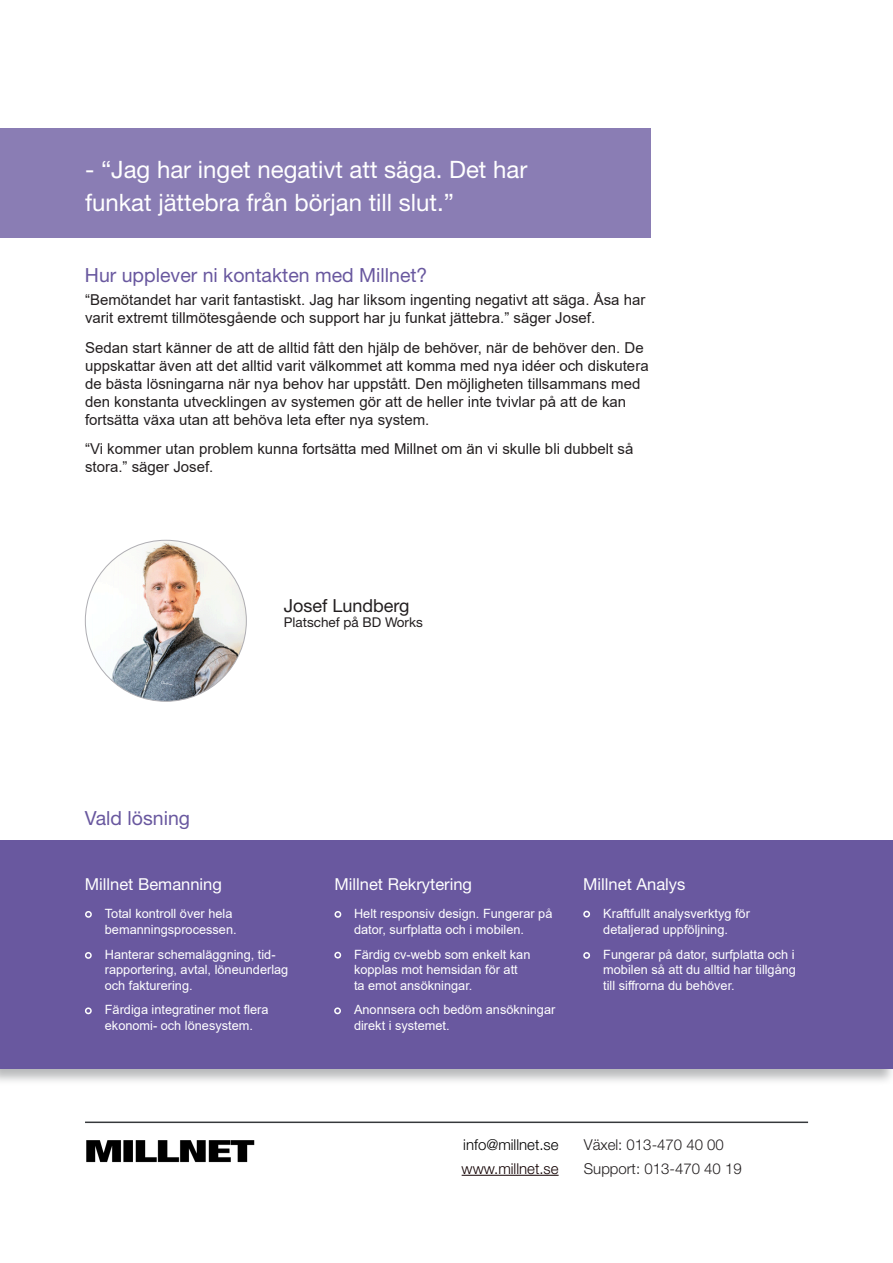
<style>
.page{position:relative;width:893px;height:1263px;background:#fff}
.page>*{position:absolute;margin:0;border:0;box-sizing:border-box;transform-origin:0 0}
.Huvudrubrik{font:24px "Helvetica Neue";color:#fff}
.Rubriker{font:19.5px "Helvetica Neue";color:#69589f}
.t1{font:18px "Helvetica Neue";color:#231f20}
.Rubriker-2{font:16.5px "Helvetica Neue";color:#fff}
.Text{font:15px/18px "Arial";color:#231f20}
.t2{font:300 15px "Helvetica Neue";color:#231f20}
.t3{font:300 15px/24px "Helvetica Neue";color:#000001}
.t4{font:13.5px "Helvetica Neue";color:#231f20}
.Text-2{font:12.75px/15.3px "Arial";color:#fff}
.s1{color:#120002}
</style>
<div class="page">
<hr style="left:85px;top:1121px;width:723px;height:2px;background:#36393c">
<hr style="left:462px;top:1175px;width:97px;height:1px;background:#120002">
<div style="left:0;top:128px;width:651px;height:110px;background:#8a7db4"></div>
<div style="left:0;top:839px;width:893px;height:246px;background:#848689;opacity:.58"></div>
<div style="left:0;top:840px;width:893px;height:228px;background:#69589f"></div>
<img style="left:86px;top:1140px;width:168px;height:22px">
<img style="left:85px;top:540px;width:161px;height:161px;border-radius:81px">
<div style="left:85px;top:952px;width:7px;height:7px;border:2px solid #fff;border-radius:50%"></div>
<div style="left:334px;top:911px;width:7px;height:7px;border:2px solid #fff;border-radius:50%"></div>
<div style="left:334px;top:952px;width:7px;height:6px;border:2px solid #fff;border-radius:50%"></div>
<div style="left:85px;top:911px;width:7px;height:7px;border:2px solid #fff;border-radius:50%"></div>
<div style="left:583px;top:911px;width:7px;height:6px;border:2px solid #fff;border-radius:50%"></div>
<div style="left:583px;top:952px;width:7px;height:7px;border:2px solid #fff;border-radius:50%"></div>
<div style="left:85px;top:1007px;width:7px;height:7px;border:2px solid #fff;border-radius:50%"></div>
<div style="left:334px;top:1007px;width:7px;height:7px;border:2px solid #fff;border-radius:50%"></div>
<p class="Huvudrubrik" style="left:85px;top:152px;width:444px">- “Jag har inget negativt att säga. Det har</p>
<p class="Huvudrubrik" style="left:85px;top:185px;width:370px">funkat jättebra från början till slut.”</p>
<p class="Rubriker" style="left:85px;top:261px;width:344px">Hur upplever ni kontakten med Millnet?</p>
<p class="Text" style="left:85px;top:290px;width:562px">“Bemötandet har varit fantastiskt. Jag har liksom ingenting negativt att säga. Åsa har varit extremt tillmötesgående och support har ju funkat jättebra.” säger Josef.</p>
<p class="Text" style="left:85px;top:338px;width:565px">Sedan start känner de att de alltid fått den hjälp de behöver, när de behöver den. De uppskattar även att det alltid varit välkommet att komma med nya idéer och diskutera de bästa lösningarna när nya behov har uppstått. Den möjligheten tillsammans med den konstanta utvecklingen av systemen gör att de heller inte tvivlar på att de kan fortsätta växa utan att behöva leta efter nya system.</p>
<p class="Text" style="left:85px;top:440px;width:550px">“Vi kommer utan problem kunna fortsätta med Millnet om än vi skulle bli dubbelt så stora.” säger Josef.</p>
<p class="t1" style="left:284px;top:592px;width:127px">Josef Lundberg</p>
<p class="t4" style="left:284px;top:612px;width:140px">Platschef på BD Works</p>
<p class="Rubriker" style="left:85px;top:804px;width:107px">Vald lösning</p>
<p class="Rubriker-2" style="left:85px;top:872px;width:138px">Millnet Bemanning</p>
<p class="Rubriker-2" style="left:334px;top:872px;width:139px">Millnet Rekrytering</p>
<p class="Rubriker-2" style="left:583px;top:872px;width:104px">Millnet Analys</p>
<p class="Text-2" style="left:105px;top:906px;width:129px">Total kontroll över hela</p>
<p class="Text-2" style="left:105px;top:921px;width:133px">bemanningsprocessen.</p>
<p class="Text-2" style="left:105px;top:947px;width:185px">Hanterar schemaläggning, tid&shy;rapportering, avtal, löneunderlag och fakturering.</p>
<p class="Text-2" style="left:354px;top:906px;width:200px">Helt responsiv design. Fungerar på dator, surfplatta och i mobilen.</p>
<p class="Text-2" style="left:354px;top:947px;width:178px">Färdig cv-webb som enkelt kan kopplas mot hemsidan för att</p>
<p class="Text-2" style="left:354px;top:977px;width:120px">ta emot ansökningar.</p>
<p class="Text-2" style="left:603px;top:906px;width:148px">Kraftfullt analysverktyg för</p>
<p class="Text-2" style="left:603px;top:921px;width:126px">detaljerad uppföljning.</p>
<p class="Text-2" style="left:603px;top:947px;width:193px">Fungerar på dator, surfplatta och i</p>
<p class="Text-2" style="left:603px;top:962px;width:194px">mobilen så att du alltid har tillgång</p>
<p class="Text-2" style="left:603px;top:977px;width:133px">till siffrorna du behöver.</p>
<p class="Text-2" style="left:105px;top:1002px;width:165px">Färdiga integratiner mot flera</p>
<p class="Text-2" style="left:105px;top:1017px;width:150px">ekonomi- och lönesystem.</p>
<p class="Text-2" style="left:354px;top:1002px;width:203px">Anonnsera och bedöm ansökningar direkt i systemet.</p>
<p class="t3" style="left:462px;top:1132px;width:98px">info@millnet.se <span class="s1">www.millnet.se</span></p>
<p class="t2" style="left:584px;top:1133px;width:142px">Växel: 013-470 40 00</p>
<p class="t2" style="left:584px;top:1157px;width:159px">Support: 013-470 40 19</p>
</div>
